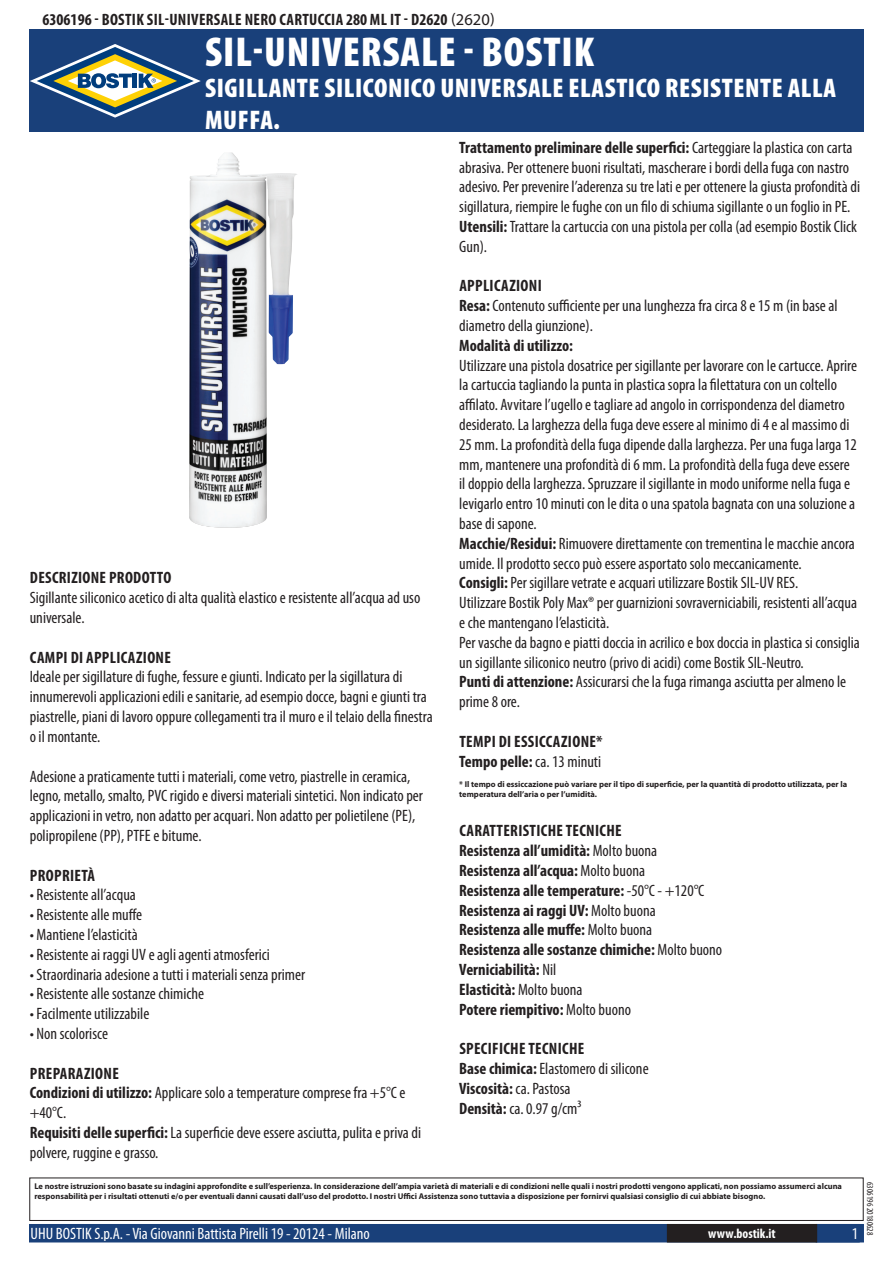
<style>
.page{position:relative;width:893px;height:1263px;background:#fff}
.page>*{position:absolute;margin:0;border:0;box-sizing:border-box;transform-origin:0 0}
.t1{font:900 condensed 42px "Myriad Pro";letter-spacing:.02em;color:#fff}
.t2{font:900 condensed 27px/32.4px "Myriad Pro";letter-spacing:.02em;color:#fff}
.t3{font:condensed 16.5px/19.8px "Myriad Pro";color:#231f20}
.t4{font:700 condensed 16.5px/19.8px "Myriad Pro";color:#231f20}
.t5{font:700 condensed 16.5px/19.8px "Myriad Pro";letter-spacing:.02em;color:#231f20}
.t6{font:condensed 16.5px "Myriad Pro";color:#fff}
.t7{font:700 condensed 13.5px "Myriad Pro";color:#fff}
.t8{font:condensed 9px "Myriad Pro";color:#231f20}
.t9{font:700 8.4px/10.1px "Myriad Pro";color:#231f20}
.s1{font-weight:400;font-stretch:normal}
.s2{font-weight:700}
.s3{font-weight:400}
</style>
<div class="page">
<div style="left:30px;top:1225px;width:833px;height:17px;background:#19407a"></div>
<div style="left:29px;top:1224px;width:835px;height:18px;border:2px solid #19407a"></div>
<div style="left:816px;top:1224px;width:44px;height:18px;border:2px solid #19407a"></div>
<div style="left:668px;top:1225px;width:148px;height:17px;background:#231f20"></div>
<div style="left:667px;top:1224px;width:150px;height:18px;border:2px solid #231f20"></div>
<div style="left:29px;top:1177px;width:835px;height:44px;border:1px solid #231f20"></div>
<div style="left:30px;top:30px;width:834px;height:102px;background:#19407a"></div>
<svg style="left:30px;top:44px;width:171px;height:74px"></svg>
<img style="left:189px;top:153px;width:107px;height:375px">
<p class="t5" style="left:43px;top:9px;width:454px">6306196 - Bostik SI L-Universale Nero Cartuccia 280 ml IT - D2620 <span class="s1">(2620)</span></p>
<h1 class="t1" style="left:205px;top:25px;width:390px">SIL-UNIVERSALE - BOSTIK</h1>
<h2 class="t2" style="left:205px;top:71px;width:633px">SIGILLANTE SILICONICO UNIVERSALE ELASTICO RESISTENTE ALLA<br>MUFFA.</h2>
<p class="t5" style="left:30px;top:568px;width:143px">Descrizione prodotto</p>
<p class="t3" style="left:30px;top:588px;width:392px">Sigillante siliconico acetico di alta qualità elastico e resistente all’acqua ad uso universale.</p>
<p class="t5" style="left:30px;top:647px;width:143px">Campi di applicazione</p>
<p class="t3" style="left:30px;top:667px;width:405px">Ideale per sigillature di fughe, fessure e giunti. Indicato per la sigillatura di innumerevoli applicazioni edili e sanitarie, ad esempio docce, bagni e giunti tra piastrelle, piani di lavoro oppure collegamenti tra il muro e il telaio della finestra o il montante.</p>
<p class="t3" style="left:30px;top:766px;width:395px">Adesione a praticamente tutti i materiali, come vetro, piastrelle in ceramica, legno, metallo, smalto, PVC rigido e diversi materiali sintetici. Non indicato per applicazioni in vetro, non adatto per acquari. Non adatto per polietilene (PE), polipropilene (PP), PTFE e bitume.</p>
<p class="t5" style="left:30px;top:865px;width:67px">Proprietà</p>
<p class="t3" style="left:30px;top:885px;width:108px">• Resistente all’acqua</p>
<p class="t3" style="left:30px;top:904px;width:114px">• Resistente alle muffe</p>
<p class="t3" style="left:30px;top:924px;width:110px">• Mantiene l’elasticità</p>
<p class="t3" style="left:30px;top:944px;width:242px">• Resistente ai raggi UV e agli agenti atmosferici</p>
<p class="t3" style="left:30px;top:964px;width:277px">• Straordinaria adesione a tutti i materiali senza primer</p>
<p class="t3" style="left:30px;top:984px;width:176px">• Resistente alle sostanze chimiche</p>
<p class="t3" style="left:30px;top:1003px;width:121px">• Facilmente utilizzabile</p>
<p class="t3" style="left:30px;top:1023px;width:80px">• Non scolorisce</p>
<p class="t3" style="left:30px;top:1063px;width:393px"><span class="s2">Preparazione<br>Condizioni di utilizzo:</span> Applicare solo a temperature comprese fra +5°C e +40°C.<br><span class="s2">Requisiti delle superfici:</span> La superficie deve essere asciutta, pulita e priva di polvere, ruggine e grasso.</p>
<p class="t3" style="left:459px;top:137px;width:402px"><span class="s2">Trattamento preliminare delle superfici:</span> Carteggiare la plastica con carta abrasiva. Per ottenere buoni risultati, mascherare i bordi della fuga con nastro adesivo. Per prevenire l’aderenza su tre lati e per ottenere la giusta profondità di sigillatura, riempire le fughe con un filo di schiuma sigillante o un foglio in PE.<br><span class="s2">Utensili:</span> Trattare la cartuccia con una pistola per colla (ad esempio Bostik Click Gun).</p>
<p class="t3" style="left:459px;top:276px;width:380px"><span class="s2">Applicazioni<br>Resa:</span> Contenuto sufficiente per una lunghezza fra circa 8 e 15 m (in base al diametro della giunzione).</p>
<p class="t5" style="left:459px;top:335px;width:115px">Modalità di utilizzo:</p>
<p class="t3" style="left:459px;top:355px;width:402px">Utilizzare una pistola dosatrice per sigillante per lavorare con le cartucce. Aprire la cartuccia tagliando la punta in plastica sopra la filettatura con un coltello affilato. Avvitare l’ugello e tagliare ad angolo in corrispondenza del diametro desiderato. La larghezza della fuga deve essere al minimo di 4 e al massimo di 25 mm. La profondità della fuga dipende dalla larghezza. Per una fuga larga 12 mm, mantenere una profondità di 6 mm. La profondità della fuga deve essere il doppio della larghezza. Spruzzare il sigillante in modo uniforme nella fuga e levigarlo entro 10 minuti con le dita o una spatola bagnata con una soluzione a base di sapone.<br><span class="s2">Macchie/Residui:</span> Rimuovere direttamente con trementina le macchie ancora umide. Il prodotto secco può essere asportato solo meccanicamente.<br><span class="s2">Consigli:</span> Per sigillare vetrate e acquari utilizzare Bostik SIL-UV RES.<br>Utilizzare Bostik Poly Max® per guarnizioni sovraverniciabili, resistenti all’acqua e che mantengano l’elasticità.<br>Per vasche da bagno e piatti doccia in acrilico e box doccia in plastica si consiglia un sigillante siliconico neutro (privo di acidi) come Bostik SIL-Neutro.<br><span class="s2">Punti di attenzione:</span> Assicurarsi che la fuga rimanga asciutta per almeno le prime 8 ore.</p>
<p class="t5" style="left:459px;top:731px;width:145px">Tempi di essiccazione*<br>Tempo pelle: <span class="s3">ca. 13 minuti</span></p>
<p class="t9" style="left:459px;top:779px;width:389px">* Il tempo di essiccazione può variare per il tipo di superficie, per la quantità di prodotto utilizzata, per la temperatura dell’aria o per l’umidità.</p>
<p class="t4" style="left:459px;top:821px;width:265px">Caratteristiche Tecniche<br>Resistenza all’umidità: <span class="s3">Molto buona </span>Resistenza all’acqua: <span class="s3">Molto buona<br></span>Resistenza alle temperature: <span class="s3">-50°C - +120°C </span>Resistenza ai raggi UV: <span class="s3">Molto buona<br></span>Resistenza alle muffe: <span class="s3">Molto buona<br></span>Resistenza alle sostanze chimiche: <span class="s3">Molto buono </span>Verniciabilità: <span class="s3">Nil<br></span>Elasticità: <span class="s3">Molto buona<br></span>Potere riempitivo: <span class="s3">Molto buono</span></p>
<p class="t5" style="left:459px;top:1038px;width:191px">Specifiche tecniche<br>Base chimica: <span class="s3">Elastomero di silicone<br></span>Viscosità: <span class="s3">ca. Pastosa<br></span>Densità: <span class="s3">ca. 0.97 g/cm³</span></p>
<p class="t9" style="left:34px;top:1181px;width:809px">Le nostre istruzioni sono basate su indagini approfondite e sull’esperienza. In considerazione dell’ampia varietà di materiali e di condizioni nelle quali i nostri prodotti vengono applicati, non possiamo assumerci alcuna responsabilità per i risultati ottenuti e/o per eventuali danni causati dall’uso del prodotto. I nostri Uffici Assistenza sono tuttavia a disposizione per fornirvi qualsiasi consiglio di cui abbiate bisogno.</p>
<p class="t6" style="left:31px;top:1224px;width:341px">UHU BOSTIK S.p.A. - Via Giovanni Battista Pirelli 19 - 20124 - Milano</p>
<p class="t7" style="left:708px;top:1225px;width:69px">www.bostik.it</p>
<p class="t6" style="left:852px;top:1224px;width:8px">1</p>
<p class="t8" style="left:875px;top:1182px;width:55px;rotate:90deg">6306196 20180628</p>
</div>
